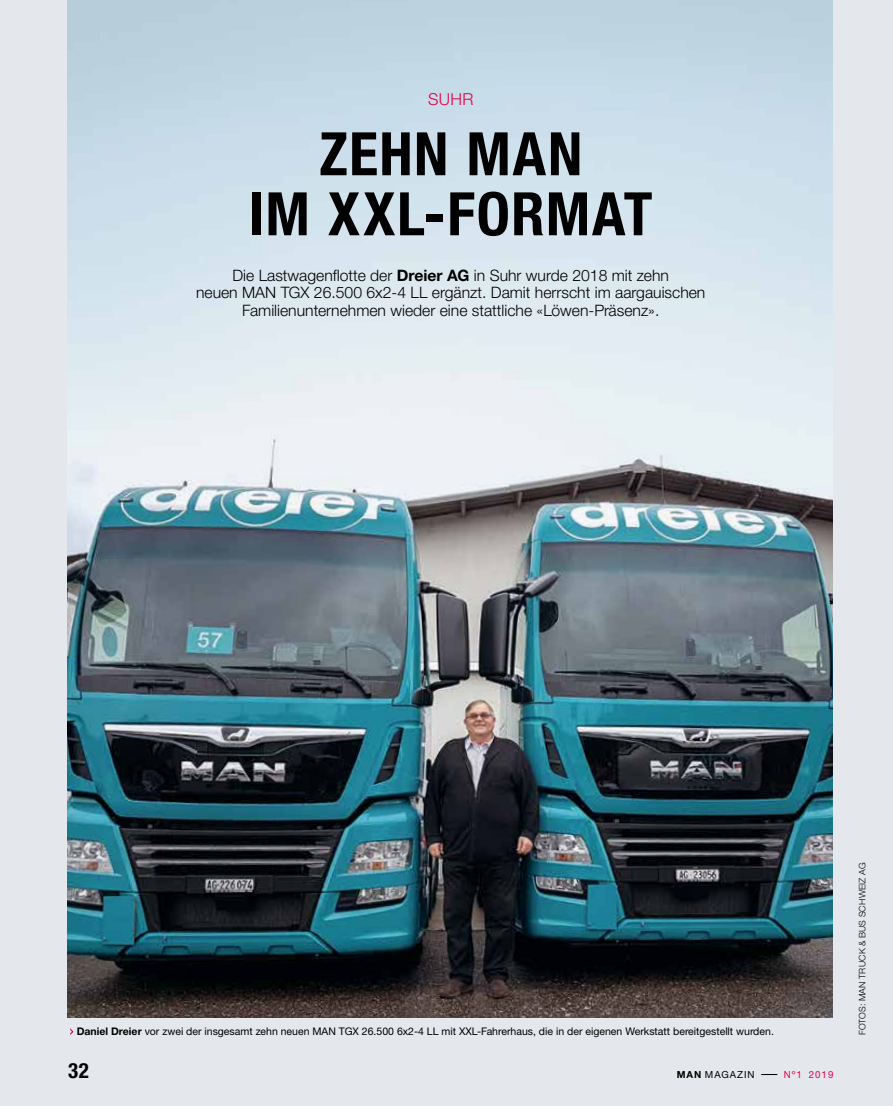
<style>
.page{position:relative;width:893px;height:1106px;background:#e4e7ec}
.page>*{position:absolute;margin:0;border:0;box-sizing:border-box;transform-origin:0 0}
.t1{font:700 condensed 60px/60px "Helvetica Neue LTW1 G";letter-spacing:.02em;color:#000;text-align:center}
.t2{font:700 condensed 21px "Helvetica Neue LTW1 G";color:#000}
.t3{font:300 16.5px "Helvetica Neue LTW1 G";color:#e50046}
.t4{font:300 15.75px/17.5px "Helvetica Neue LTW1 G";color:#000;text-align:center}
.t5{font:10.5px "Helvetica Neue LTW1 G";color:#000}
.t6{font:9.75px "Helvetica Neue LTW1 G";letter-spacing:.1em;color:#000}
.t7{font:9.75px "Helvetica Neue LTW1 G";letter-spacing:.1em;color:#e50046}
.t8{font:300 9px "Helvetica Neue LTW1 G";letter-spacing:.02em;color:#000}
.s1{font-weight:700}
</style>
<div class="page">
<svg style="left:761px;top:1074px;width:16px;height:1px"></svg>
<img style="left:67px;top:0;width:766px;height:1017px">
<svg style="left:70px;top:1028px;width:4px;height:7px"></svg>
<p class="t3" style="left:428px;top:89px;width:47px">SUHR</p>
<h1 class="t1" style="left:249px;top:124px;width:405px">ZEHN MAN<br>IM XXL-FORMAT</h1>
<p class="t4" style="left:196px;top:266px;width:511px">Die Lastwagenflotte der <span class="s1">Dreier AG</span> in Suhr wurde 2018 mit zehn<br>neuen MAN TGX 26.500 6x2-4 LL ergänzt. Damit herrscht im aargauischen<br>Familienunternehmen wieder eine stattliche «Löwen-Präsenz».</p>
<p class="t5" style="left:77px;top:1024px;width:699px"><span class="s1">Daniel Dreier</span> vor zwei der insgesamt zehn neuen MAN TGX 26.500 6x2-4 LL mit XXL-Fahrerhaus, die in der eigenen Werkstatt bereitgestellt wurden.</p>
<h2 class="t2" style="left:68px;top:1058px;width:22px">32</h2>
<p class="t6" style="left:677px;top:1068px;width:79px"><span class="s1">MAN</span> MAGAZIN</p>
<p class="t7" style="left:784px;top:1068px;width:51px">Nº1 2019</p>
<p class="t8" style="left:857px;top:1035px;width:174px;rotate:-90deg">FOTOS: MAN TRUCK &amp; BUS SCHWEIZ AG</p>
</div>
